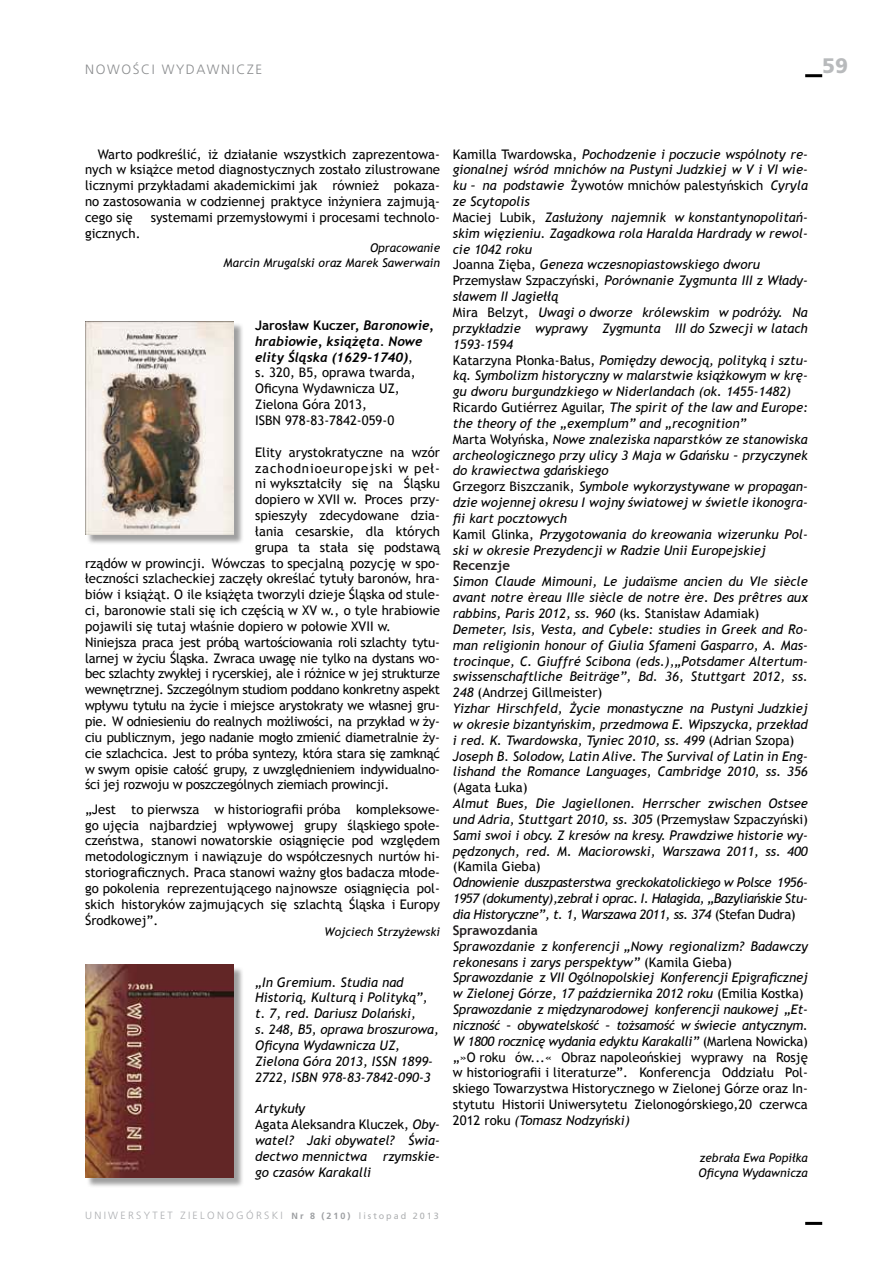
<style>
.page{position:relative;width:893px;height:1263px;background:#fff}
.page>*{position:absolute;margin:0;border:0;box-sizing:border-box;transform-origin:0 0}
.t1{font:900 21px "Frutiger LT Pro";color:#b8babc}
.t2{font:300 13.5px "Frutiger LT Pro";letter-spacing:.12em;color:#8a8c8e}
.t3{font:italic 13.2px/15.9px "Trebuchet MS";color:#000}
.t4{font:13.2px/15.9px "Trebuchet MS";color:#000;text-align:justify}
.t5{font:13.2px "Trebuchet MS";letter-spacing:-.02em;color:#000}
.t6{font:italic 13.2px/15.9px "Trebuchet MS";letter-spacing:-.03em;color:#000}
.t7{font:italic 700 13.2px/15.9px "Trebuchet";color:#000}
.t8{font:700 13.2px "Trebuchet MS";color:#000}
.t9{font:13.2px "Trebuchet MS";letter-spacing:.07em;color:#000}
.t10{font:italic 12px/14.4px "Trebuchet MS";color:#000;text-align:right}
.t11{font:300 10.5px "Frutiger LT Pro";letter-spacing:.22em;color:#acaeb1}
.s1{font-family:"Trebuchet";font-style:italic}
.s2{font-family:"Trebuchet MS";font-weight:400;font-style:normal}
.s3{font-style:normal}
.s4{font-weight:700;font-style:normal;color:#221e1f}
.s5{color:#221e1f}
.s6{font-weight:700;font-size:9px;color:#9d9fa2}
.s7{font-weight:400;font-size:9px;color:#aeb0b2}
</style>
<div class="page">
<hr style="left:805px;top:74px;width:17px;height:3px;background:#000">
<hr style="left:805px;top:1222px;width:17px;height:3px;background:#000">
<div style="left:86px;top:322px;width:159px;height:223px;background:#000;opacity:.38"></div>
<img style="left:85px;top:321px;width:149px;height:213px">
<div style="left:86px;top:966px;width:159px;height:222px;background:#000;opacity:.38"></div>
<img style="left:85px;top:965px;width:149px;height:213px">
<p class="t2" style="left:85px;top:61px;width:13px">NOWO</p>
<p class="t2" style="left:133px;top:61px;width:28px">ŚCIWY</p>
<p class="t2" style="left:186px;top:61px;width:31px">DAWNI</p>
<p class="t2" style="left:236px;top:61px;width:19px">CZE</p>
<h1 class="t1" style="left:822px;top:53px;width:27px">59</h1>
<p class="t4" style="left:85px;top:146px;width:357px;text-indent:13px">Warto podkreślić, iż działanie wszystkich zaprezentowa&shy;nych w książce metod diagnostycznych zostało zilustrowane licznymi przykładami akademickimi jak również pokaza&shy;no zastosowania w codziennej praktyce inżyniera zajmują&shy;cego się</p>
<p class="t4" style="left:151px;top:209px;width:291px">systemami przemysłowymi i procesami technolo-</p>
<p class="t4" style="left:85px;top:225px;width:57px">gicznych.</p>
<p class="t10" style="left:224px;top:241px;width:218px">Opracowanie<br>Marcin Mrugalski oraz Marek Sawerwain</p>
<p class="t8" style="left:255px;top:317px;width:180px">Jarosław Kuczer, <span class="s1">Baronowie,</span></p>
<p class="t7" style="left:255px;top:333px;width:169px">hrabiowie, książęta. Nowe elity Śląska (1629-1740)<span class="s2">,</span></p>
<p class="t4" style="left:255px;top:365px;width:162px;text-align:left">s. 320, B5, oprawa twarda,<br>Oficyna Wydawnicza UZ,<br>Zielona Góra 2013,<br>ISBN 978-83-7842-059-0</p>
<p class="t4" style="left:255px;top:444px;width:186px">Elity arystokratyczne na wzór</p>
<p class="t9" style="left:255px;top:460px;width:186px">zachodnioeuropejski w peł-</p>
<p class="t4" style="left:255px;top:476px;width:186px">ni wykształciły się na Śląsku</p>
<p class="t4" style="left:255px;top:492px;width:186px">dopiero w XVII w. Proces przy-</p>
<p class="t4" style="left:255px;top:508px;width:186px">spieszyły zdecydowane dzia-</p>
<p class="t4" style="left:255px;top:523px;width:186px">łania cesarskie, dla których</p>
<p class="t4" style="left:255px;top:539px;width:186px">grupa ta stała się podstawą</p>
<p class="t4" style="left:85px;top:555px;width:357px">rządów w prowincji. Wówczas to specjalną pozycję w spo-</p>
<p class="t4" style="left:85px;top:571px;width:356px">łeczności szlacheckiej zaczęły określać tytuły baronów, hra-</p>
<p class="t4" style="left:85px;top:587px;width:356px">biów i książąt. O ile książęta tworzyli dzieje Śląska od stule-</p>
<p class="t4" style="left:85px;top:603px;width:356px">ci, baronowie stali się ich częścią w XV w., o tyle hrabiowie</p>
<p class="t4" style="left:85px;top:618px;width:307px">pojawili się tutaj właśnie dopiero w połowie XVII w.</p>
<p class="t5" style="left:85px;top:634px;width:356px">Niniejsza praca jest próbą wartościowania roli szlachty tytu-</p>
<p class="t5" style="left:85px;top:650px;width:356px">larnej w życiu Śląska. Zwraca uwagę nie tylko na dystans wo-</p>
<p class="t5" style="left:85px;top:666px;width:356px">bec szlachty zwykłej i rycerskiej, ale i różnice w jej strukturze</p>
<p class="t5" style="left:85px;top:682px;width:356px">wewnętrznej. Szczególnym studiom poddano konkretny aspekt</p>
<p class="t5" style="left:85px;top:698px;width:356px">wpływu tytułu na życie i miejsce arystokraty we własnej gru-</p>
<p class="t5" style="left:85px;top:713px;width:356px">pie. W odniesieniu do realnych możliwości, na przykład w ży-</p>
<p class="t5" style="left:85px;top:729px;width:356px">ciu publicznym, jego nadanie mogło zmienić diametralnie ży-</p>
<p class="t5" style="left:85px;top:745px;width:356px">cie szlachcica. Jest to próba syntezy, która stara się zamknąć</p>
<p class="t5" style="left:85px;top:761px;width:356px">w swym opisie całość grupy, z uwzględnieniem indywidualno-</p>
<p class="t5" style="left:85px;top:777px;width:306px">ści jej rozwoju w poszczególnych ziemiach prowincji.</p>
<p class="t4" style="left:85px;top:801px;width:357px">„Jest to pierwsza w historiografii próba kompleksowe&shy;go ujęcia najbardziej wpływowej grupy śląskiego społe&shy;czeństwa, stanowi nowatorskie osiągnięcie pod względem metodologicznym i nawiązuje do współczesnych nurtów hi&shy;storiograficznych. Praca stanowi ważny głos badacza młode&shy;go pokolenia reprezentującego najnowsze osiągnięcia pol&shy;skich historyków zajmujących się szlachtą Śląska i Europy Środkowej”.</p>
<p class="t10" style="left:324px;top:925px;width:117px">Wojciech Strzyżewski</p>
<p class="t3" style="left:255px;top:974px;width:185px">„In Gremium. Studia nad<br>Historią, Kulturą i Polityką”, t. 7, red. Dariusz Dolański,<br>s. 248, B5, oprawa broszurowa,<br>Oficyna Wydawnicza UZ,<br>Zielona Góra 2013, ISSN 1899-<br>2722, ISBN 978-83-7842-090-3</p>
<p class="t3" style="left:255px;top:1101px;width:186px">Artykuły<br><span class="s3">Agata Aleksandra Kluczek,</span> Oby&shy;watel? Jaki obywatel? Świa&shy;dectwo mennictwa rzymskie&shy;go czasów Karakalli</p>
<p class="t3" style="left:453px;top:146px;width:357px"><span class="s3">Kamilla Twardowska,</span> Pochodzenie i poczucie wspólnoty re&shy;gionalnej wśród mnichów na Pustyni Judzkiej w V i VI wie&shy;ku – na podstawie <span class="s3">Żywotów mnichów palestyńskich</span> Cyryla ze Scytopolis<br><span class="s3">Maciej Lubik,</span> Zasłużony najemnik w konstantynopolitań&shy;skim więzieniu. Zagadkowa rola Haralda Hardrady w rewol&shy;cie 1042 roku<br><span class="s3">Joanna Zięba,</span> Geneza wczesnopiastowskiego dworu <span class="s3">Przemysław Szpaczyński,</span> Porównanie Zygmunta III z Włady&shy;sławem II Jagiełłą<br><span class="s3">Mira Belzyt,</span> Uwagi o dworze królewskim w podróży. Na przykładzie wyprawy Zygmunta III do Szwecji w latach 1593-1594<br><span class="s3">Katarzyna Płonka-Bałus,</span> Pomiędzy dewocją, polityką i sztu&shy;ką. Symbolizm historyczny w malarstwie książkowym w krę&shy;gu dworu burgundzkiego w Niderlandach (ok. 1455-1482)<br><span class="s3">Ricardo Gutiérrez Aguilar,</span> The spirit of the law and Europe: the theory of the „exemplum” and „recognition”<br><span class="s3">Marta Wołyńska,</span> Nowe znaleziska naparstków ze stanowiska archeologicznego przy ulicy 3 Maja w Gdańsku – przyczynek do krawiectwa gdańskiego<br><span class="s3">Grzegorz Biszczanik,</span> Symbole wykorzystywane w propagan&shy;dzie wojennej okresu I wojny światowej w świetle ikonogra&shy;fii kart pocztowych<br><span class="s3">Kamil Glinka,</span> Przygotowania do kreowania wizerunku Pol&shy;ski w okresie Prezydencji w Radzie Unii Europejskiej</p>
<p class="t3" style="left:453px;top:558px;width:357px"><span class="s4">Recenzje<br></span>Simon Claude Mimouni, Le judaïsme ancien du VI<span class="s5">e</span> siècle avant notre èreau III<span class="s5">e</span> siècle de notre ère. Des prêtres aux rabbins, Paris 2012, ss. 960 <span class="s3">(ks. Stanisław Adamiak)<br></span>Demeter, Isis, Vesta, and Cybele: studies in Greek and Ro&shy;man religionin honour of Giulia Sfameni Gasparro, A. Mas&shy;trocinque, C. Giuffré Scibona (eds.),„Potsdamer Altertum&shy;swissenschaftliche Beiträge”, Bd. 36, Stuttgart 2012, ss.<br>248 <span class="s3">(Andrzej Gillmeister)<br></span>Yizhar Hirschfeld, Życie monastyczne na Pustyni Judzkiej w okresie bizantyńskim, przedmowa E. Wipszycka, przekład i red. K. Twardowska, Tyniec 2010, ss. 499 <span class="s3">(Adrian Szopa)<br></span>Joseph B. Solodow, Latin Alive. The Survival of Latin in Eng&shy;lishand the Romance Languages, Cambridge 2010, ss. 356</p>
<p class="t4" style="left:453px;top:780px;width:76px">(Agata Łuka)</p>
<p class="t3" style="left:453px;top:796px;width:357px;text-align:justify">Almut Bues, Die Jagiellonen. Herrscher zwischen Ostsee und Adria, Stuttgart 2010, ss. 305 <span class="s3">(Przemysław Szpaczyński)<br></span>Sami swoi i obcy. Z kresów na kresy. Prawdziwe historie wy&shy;pędzonych, red. M. Maciorowski, Warszawa 2011, ss. 400</p>
<p class="t4" style="left:453px;top:859px;width:89px">(Kamila Gieba)</p>
<p class="t6" style="left:453px;top:875px;width:356px">Odnowienie duszpasterstwa greckokatolickiego w Polsce 1956- 1957 (dokumenty),zebrał i oprac. I. Hałagida, „Bazyliańskie Stu&shy;dia Historyczne”, t. 1, Warszawa 2011, ss. 374 <span class="s3">(Stefan Dudra)<br></span><span class="s4">Sprawozdania</span></p>
<p class="t3" style="left:453px;top:938px;width:357px">Sprawozdanie z konferencji „Nowy regionalizm? Badawczy rekonesans i zarys perspektyw” <span class="s3">(Kamila Gieba)<br></span>Sprawozdanie z VII Ogólnopolskiej Konferencji Epigraficznej w Zielonej Górze, 17 października 2012 roku <span class="s3">(Emilia Kostka)<br></span>Sprawozdanie z międzynarodowej konferencji naukowej „Et&shy;niczność – obywatelskość – tożsamość w świecie antycznym.<br>W 1800 rocznicę wydania edyktu Karakalli” <span class="s3">(Marlena Nowicka) „»O roku ów...« Obraz napoleońskiej wyprawy na Rosję w historiografii i literaturze”. Konferencja Oddziału Pol&shy;skiego Towarzystwa Historycznego w Zielonej Górze oraz In&shy;stytutu Historii Uniwersytetu Zielonogórskiego,20 czerwca 2012 roku</span> (Tomasz Nodzyński)</p>
<p class="t10" style="left:698px;top:1151px;width:111px;text-align:left">zebrała Ewa Popiłka<br>Oficyna Wydawnicza</p>
<p class="t11" style="left:85px;top:1209px;width:355px">UNIWERSYTET ZIELONOGÓRSKI <span class="s6">Nr 8 (210)</span> <span class="s7">listopad 2013</span></p>
</div>
